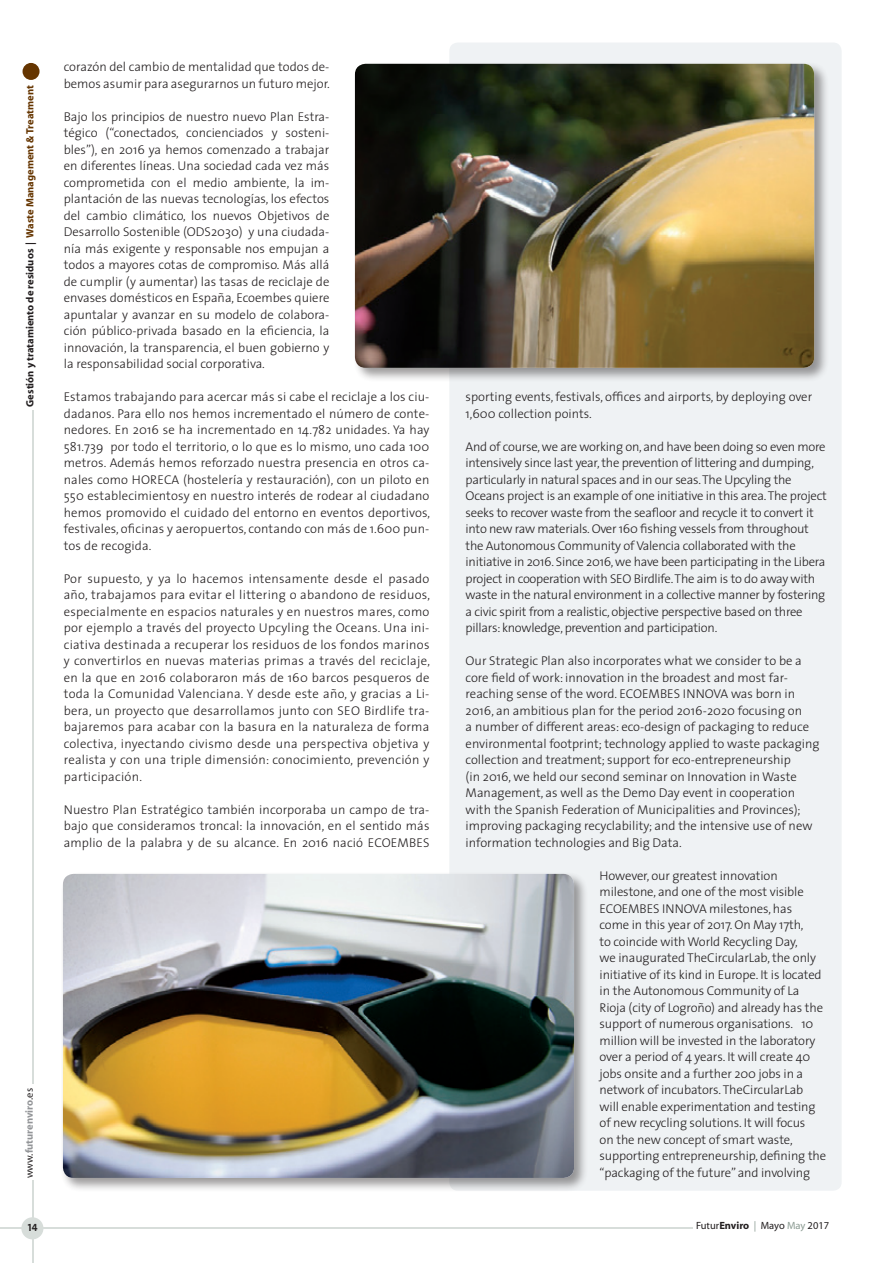
<style>
.page{position:relative;width:893px;height:1263px;background:#fff}
.page>*{position:absolute;margin:0;border:0;box-sizing:border-box;transform-origin:0 0}
.Texto{font:300 12.75px/16.5px "The Sans";letter-spacing:.005em;color:#231f20;text-align:justify}
.Texto_ingles{font:300 12.75px/16.5px "The Sans";letter-spacing:-.01em;color:#231f20}
.t1{font:700 10.5px "Myriad";color:#231f20}
.t2{font:10.5px "Myriad";color:#231f20}
.t3{font:700 10.5px "Myriad";color:#939598}
.t4{font:10.5px "The Sans Bold Caps";color:#231f20}
.s1{color:#653500}
.s2{font-weight:400;color:#231f20}
.s3{font-weight:700}
.s4{color:#8b9b92}
</style>
<div class="page">
<div style="left:23px;top:63px;width:17px;height:17px;background:#653500;border-radius:50%"></div>
<hr style="left:32px;top:411px;width:1px;height:673px;background:#d7ddda">
<hr style="left:0;top:1228px;width:692px;height:1px;background:#d7ddda">
<hr style="left:32px;top:1180px;width:1px;height:83px;background:#d7ddda">
<div style="left:21px;top:1217px;width:22px;height:22px;background:#d7ddda;border-radius:50%"></div>
<div style="left:449px;top:43px;width:393px;height:1148px;background:#eff2f4;border-radius:9px"></div>
<div style="left:352px;top:61px;width:477px;height:321px;background:#231f20;opacity:.45"></div>
<img style="left:355px;top:64px;width:459px;height:304px">
<div style="left:61px;top:871px;width:528px;height:321px;background:#231f20;opacity:.45"></div>
<img style="left:63px;top:874px;width:511px;height:304px">
<p class="t1" style="left:24px;top:407px;width:323px;rotate:-90deg">Gestión y tratamiento de residuos | <span class="s1">Waste Management &amp; Treatment</span></p>
<p class="Texto" style="left:64px;top:58px;width:268px">corazón del cambio de mentalidad que todos de&shy;bemos asumir para asegurarnos un futuro mejor.</p>
<p class="Texto" style="left:64px;top:108px;width:267px">Bajo los principios de nuestro nuevo Plan Estra&shy;tégico (“conectados, concienciados y sosteni&shy;bles”), en 2016 ya hemos comenzado a trabajar en diferentes líneas. Una sociedad cada vez más comprometida con el medio ambiente, la im&shy;plantación de las nuevas tecnologías, los efectos del cambio climático, los nuevos Objetivos de Desarrollo Sostenible (ODS2030) y una ciudada&shy;nía más exigente y responsable nos empujan a todos a mayores cotas de compromiso. Más allá de cumplir (y aumentar) las tasas de reciclaje de envases domésticos en España, Ecoembes quiere apuntalar y avanzar en su modelo de colabora&shy;ción público-privada basado en la eficiencia, la innovación, la transparencia, el buen gobierno y la responsabilidad social corporativa.</p>
<p class="Texto" style="left:64px;top:388px;width:368px">Estamos trabajando para acercar más si cabe el reciclaje a los ciu&shy;dadanos. Para ello nos hemos incrementado el número de conte&shy;nedores. En 2016 se ha incrementado en 14.782 unidades. Ya hay 581.739 por todo el territorio, o lo que es lo mismo, uno cada 100 metros. Además hemos reforzado nuestra presencia en otros ca&shy;nales como HORECA (hostelería y restauración), con un piloto en 550 establecimientosy en nuestro interés de rodear al ciudadano hemos promovido el cuidado del entorno en eventos deportivos, festivales, oficinas y aeropuertos, contando con más de 1.600 pun&shy;tos de recogida.</p>
<p class="Texto" style="left:64px;top:570px;width:368px">Por supuesto, y ya lo hacemos intensamente desde el pasado año, trabajamos para evitar el littering o abandono de residuos, especialmente en espacios naturales y en nuestros mares, como por ejemplo a través del proyecto Upcyling the Oceans. Una ini&shy;ciativa destinada a recuperar los residuos de los fondos marinos y convertirlos en nuevas materias primas a través del reciclaje, en la que en 2016 colaboraron más de 160 barcos pesqueros de toda la Comunidad Valenciana. Y desde este año, y gracias a Li&shy;bera, un proyecto que desarrollamos junto con SEO Birdlife tra&shy;bajaremos para acabar con la basura en la naturaleza de forma colectiva, inyectando civismo desde una perspectiva objetiva y realista y con una triple dimensión: conocimiento, prevención y participación.</p>
<p class="Texto" style="left:64px;top:801px;width:367px">Nuestro Plan Estratégico también incorporaba un campo de tra&shy;bajo que consideramos troncal: la innovación, en el sentido más amplio de la palabra y de su alcance. En 2016 nació ECOEMBES</p>
<p class="t3" style="left:24px;top:1178px;width:92px;rotate:-90deg"><span class="s2">www.</span>futurenviro<span class="s2">.es</span></p>
<p class="t4" style="left:28px;top:1219px;width:11px">14</p>
<p class="Texto_ingles" style="left:466px;top:388px;width:348px">sporting events, festivals, offices and airports, by deploying over<br>1,600 collection points.</p>
<p class="Texto_ingles" style="left:466px;top:438px;width:363px">And of course, we are working on, and have been doing so even more intensively since last year, the prevention of littering and dumping, particularly in natural spaces and in our seas. The Upcyling the Oceans project is an example of one initiative in this area. The project seeks to recover waste from the seafloor and recycle it to convert it into new raw materials. Over 160 fishing vessels from throughout the Autonomous Community of Valencia collaborated with the initiative in 2016. Since 2016, we have been participating in the Libera project in cooperation with SEO Birdlife. The aim is to do away with waste in the natural environment in a collective manner by fostering a civic spirit from a realistic, objective perspective based on three pillars: knowledge, prevention and participation.</p>
<p class="Texto_ingles" style="left:466px;top:652px;width:355px">Our Strategic Plan also incorporates what we consider to be a core field of work: innovation in the broadest and most far&shy;reaching sense of the word. ECOEMBES INNOVA was born in 2016, an ambitious plan for the period 2016-2020 focusing on<br>a number of different areas: eco-design of packaging to reduce environmental footprint; technology applied to waste packaging collection and treatment; support for eco-entrepreneurship<br>(in 2016, we held our second seminar on Innovation in Waste Management, as well as the Demo Day event in cooperation with the Spanish Federation of Municipalities and Provinces); improving packaging recyclability; and the intensive use of new information technologies and Big Data.</p>
<p class="Texto_ingles" style="left:600px;top:867px;width:228px">However, our greatest innovation milestone, and one of the most visible ECOEMBES INNOVA milestones, has<br>come in this year of 2017. On May 17th,<br>to coincide with World Recycling Day,<br>we inaugurated TheCircularLab, the only initiative of its kind in Europe. It is located in the Autonomous Community of La Rioja (city of Logroño) and already has the support of numerous organisations. €10 million will be invested in the laboratory over a period of 4 years. It will create 40 jobs onsite and a further 200 jobs in a network of incubators. TheCircularLab<br>will enable experimentation and testing of new recycling solutions. It will focus<br>on the new concept of smart waste, supporting entrepreneurship, defining the “packaging of the future” and involving</p>
<p class="t2" style="left:696px;top:1220px;width:135px">Futur<span class="s3">Enviro</span> <span class="s4">|</span> Mayo <span class="s4">May</span> 2017</p>
</div>
